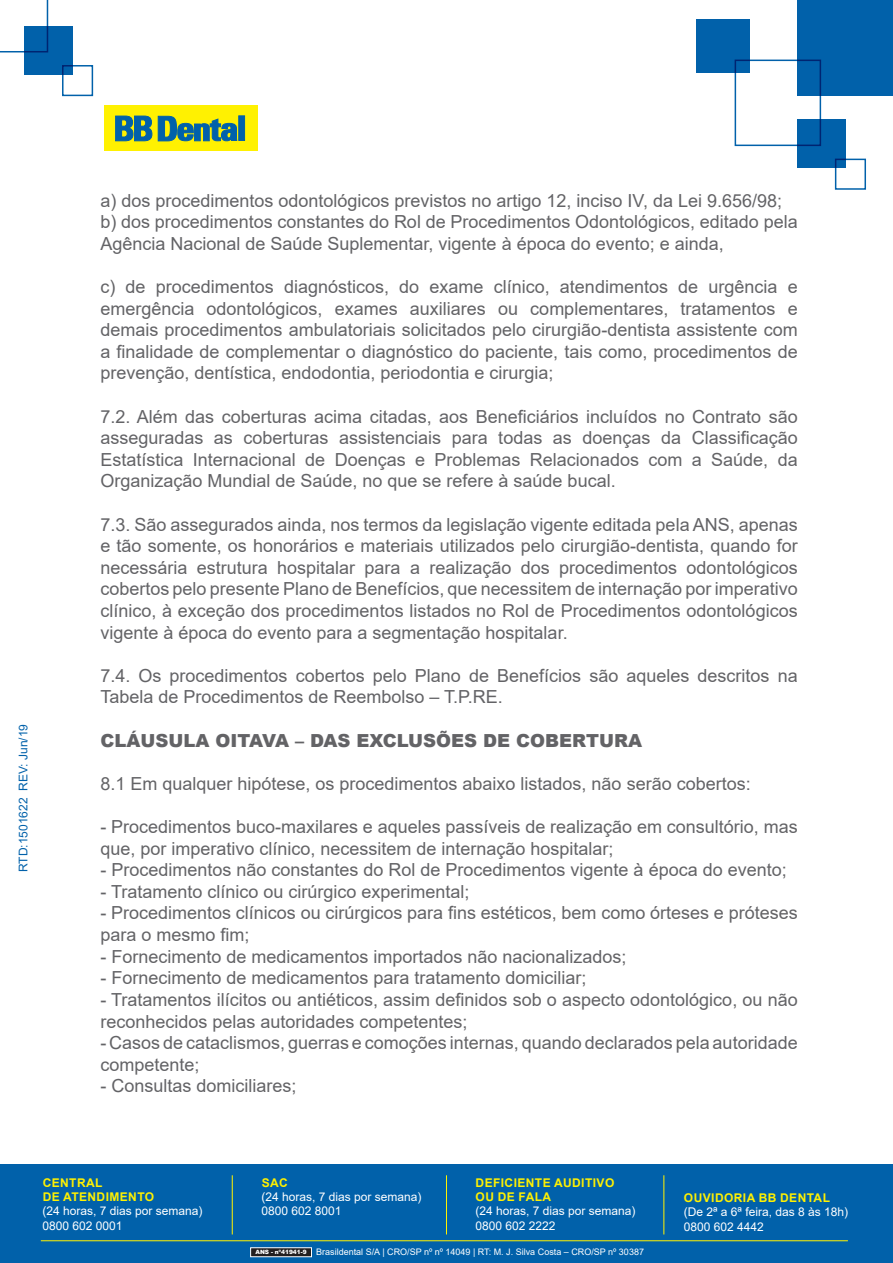
<style>
.page{position:relative;width:893px;height:1263px;background:#fff}
.page>*{position:absolute;margin:0;border:0;box-sizing:border-box;transform-origin:0 0}
.t1{font:18px/21.6px "Arial";color:#636366}
.t2{font:900 18px "Arial";color:#636366}
.t3{font:12px "Arial";color:#fff}
.t4{font:700 12px "Arial";letter-spacing:.035em;color:#fff101}
.t5{font:12px "Arial";color:#0161aa}
.t6{font:9px "Arial";color:#fff}
.t7{font:900 5.85px "Arial";color:#fff}
</style>
<div class="page">
<div style="left:0;top:1165px;width:893px;height:98px;background:#0161aa"></div>
<div style="left:798px;top:0;width:95px;height:95px;background:#0161aa"></div>
<div style="left:835px;top:159px;width:31px;height:31px;border:2px solid #0161aa"></div>
<div style="left:62px;top:65px;width:31px;height:31px;border:2px solid #0161aa"></div>
<div style="left:797px;top:119px;width:49px;height:49px;background:#0161aa"></div>
<div style="left:24px;top:26px;width:49px;height:49px;background:#0161aa"></div>
<div style="left:696px;top:19px;width:54px;height:54px;background:#0161aa"></div>
<div style="left:735px;top:60px;width:86px;height:86px;border:2px solid #0161aa"></div>
<svg style="left:0;top:0;width:48px;height:52px"></svg>
<div style="left:251px;top:1248px;width:60px;height:9px;background:#231f20"></div>
<div style="left:250px;top:1247px;width:62px;height:10px;border:1px solid #fff"></div>
<hr style="left:232px;top:1175px;width:1px;height:59px;background:#fff101">
<hr style="left:41px;top:1240px;width:807px;height:1px;background:#fff101">
<hr style="left:663px;top:1175px;width:1px;height:59px;background:#fff101">
<hr style="left:446px;top:1175px;width:1px;height:59px;background:#fff101">
<div style="left:104px;top:106px;width:153px;height:45px;background:#fff101"></div>
<svg style="left:115px;top:116px;width:37px;height:25px"></svg>
<svg style="left:158px;top:116px;width:79px;height:25px"></svg>
<div style="left:239px;top:116px;width:6px;height:25px;background:#0161aa"></div>
<p class="t5" style="left:15px;top:872px;width:150px;rotate:-90deg">RTD:1501622 REV: Jun/19</p>
<p class="t1" style="left:100px;top:189px;width:683px">a) dos procedimentos odontológicos previstos no artigo 12, inciso IV, da Lei 9.656/98;</p>
<p class="t1" style="left:100px;top:211px;width:699px">b) dos procedimentos constantes do Rol de Procedimentos Odontológicos, editado pela<br>Agência Nacional de Saúde Suplementar, vigente à época do evento; e ainda,</p>
<p class="t1" style="left:100px;top:276px;width:699px;text-align:justify">c) de procedimentos diagnósticos, do exame clínico, atendimentos de urgência e emergência odontológicos, exames auxiliares ou complementares, tratamentos e demais procedimentos ambulatoriais solicitados pelo cirurgião-dentista assistente com a finalidade de complementar o diagnóstico do paciente, tais como, procedimentos de prevenção, dentística, endodontia, periodontia e cirurgia;</p>
<p class="t1" style="left:100px;top:405px;width:699px;text-align:justify">7.2. Além das coberturas acima citadas, aos Beneficiários incluídos no Contrato são asseguradas as coberturas assistenciais para todas as doenças da Classificação Estatística Internacional de Doenças e Problemas Relacionados com a Saúde, da Organização Mundial de Saúde, no que se refere à saúde bucal.</p>
<p class="t1" style="left:100px;top:513px;width:699px;text-align:justify">7.3. São assegurados ainda, nos termos da legislação vigente editada pela ANS, apenas e tão somente, os honorários e materiais utilizados pelo cirurgião-dentista, quando for necessária estrutura hospitalar para a realização dos procedimentos odontológicos cobertos pelo presente Plano de Benefícios, que necessitem de internação por imperativo clínico, à exceção dos procedimentos listados no Rol de Procedimentos odontológicos vigente à época do evento para a segmentação hospitalar.</p>
<p class="t1" style="left:100px;top:665px;width:699px">7.4. Os procedimentos cobertos pelo Plano de Benefícios são aqueles descritos na<br>Tabela de Procedimentos de Reembolso – T.P.RE.</p>
<p class="t2" style="left:100px;top:727px;width:543px">CLÁUSULA OITAVA – DAS EXCLUSÕES DE COBERTURA</p>
<p class="t1" style="left:100px;top:773px;width:652px">8.1 Em qualquer hipótese, os procedimentos abaixo listados, não serão cobertos:</p>
<p class="t1" style="left:100px;top:816px;width:699px">- Procedimentos buco-maxilares e aqueles passíveis de realização em consultório, mas que, por imperativo clínico, necessitem de internação hospitalar;</p>
<p class="t1" style="left:100px;top:859px;width:688px">- Procedimentos não constantes do Rol de Procedimentos vigente à época do evento;</p>
<p class="t1" style="left:100px;top:881px;width:371px">- Tratamento clínico ou cirúrgico experimental;</p>
<p class="t1" style="left:100px;top:902px;width:699px">- Procedimentos clínicos ou cirúrgicos para fins estéticos, bem como órteses e próteses para o mesmo fim;</p>
<p class="t1" style="left:100px;top:945px;width:528px">- Fornecimento de medicamentos importados não nacionalizados;</p>
<p class="t1" style="left:100px;top:967px;width:488px">- Fornecimento de medicamentos para tratamento domiciliar;</p>
<p class="t1" style="left:100px;top:989px;width:699px">- Tratamentos ilícitos ou antiéticos, assim definidos sob o aspecto odontológico, ou não reconhecidos pelas autoridades competentes;</p>
<p class="t1" style="left:100px;top:1032px;width:699px">- Casos de cataclismos, guerras e comoções internas, quando declarados pela autoridade competente;</p>
<p class="t1" style="left:100px;top:1075px;width:198px">- Consultas domiciliares;</p>
<p class="t4" style="left:43px;top:1174px;width:61px">CENTRAL</p>
<p class="t4" style="left:43px;top:1188px;width:113px">DE ATENDIMENTO</p>
<p class="t3" style="left:43px;top:1203px;width:162px">(24 horas, 7 dias por semana)</p>
<p class="t3" style="left:43px;top:1217px;width:82px">0800 602 0001</p>
<p class="t4" style="left:262px;top:1174px;width:28px">SAC</p>
<p class="t3" style="left:261px;top:1188px;width:162px">(24 horas, 7 dias por semana)</p>
<p class="t3" style="left:261px;top:1203px;width:82px">0800 602 8001</p>
<p class="t4" style="left:476px;top:1174px;width:140px">DEFICIENTE AUDITIVO</p>
<p class="t4" style="left:476px;top:1188px;width:77px">OU DE FALA</p>
<p class="t3" style="left:475px;top:1203px;width:162px">(24 horas, 7 dias por semana)</p>
<p class="t3" style="left:475px;top:1217px;width:82px">0800 602 2222</p>
<p class="t7" style="left:255px;top:1248px;width:53px">ANS - nº41941-9</p>
<p class="t6" style="left:316px;top:1246px;width:329px">Brasildental S/A | CRO/SP nº nº 14049 | RT: M. J. Silva Costa – CRO/SP nº 30387</p>
<p class="t4" style="left:684px;top:1189px;width:148px">OUVIDORIA BB DENTAL</p>
<p class="t3" style="left:684px;top:1204px;width:166px">(De 2ª a 6ª feira, das 8 às 18h)</p>
<p class="t3" style="left:684px;top:1218px;width:82px">0800 602 4442</p>
</div>
